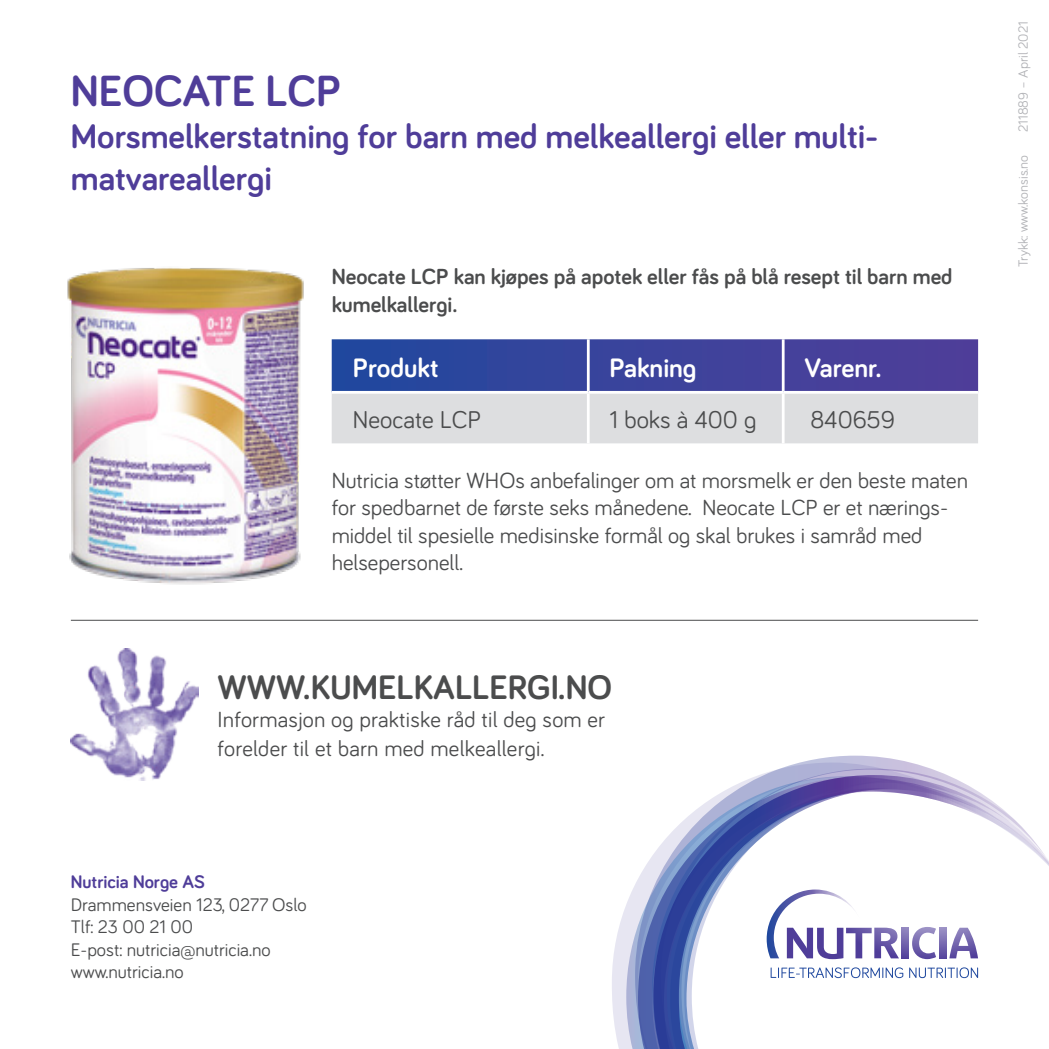
<style>
.page{position:relative;width:1049px;height:1049px;background:#fff}
.page>*{position:absolute;margin:0;border:0;box-sizing:border-box;transform-origin:0 0}
.Heading_2019{font:700 45px "Bariol";color:#4f3d99}
.Heading_2019-2{font:700 35px/42px "Bariol";color:#4f3d99}
.Heading_2019-3{font:700 35px "Bariol";color:#4b4c4d}
.Bodycopy_first_parag{font:700 27.5px "Bariol";color:#fff}
.Bodycopy_first_parag-2{font:25px "Bariol";color:#4b4c4d}
.Bodycopy_first_parag-3{font:22.5px/27.5px "Bariol";color:#4b4c4d}
.Bodycopy_first_parag-4{font:700 22.5px/27.5px "Bariol";color:#4b4c4d}
.Headleine_Amatic{font:22.5px/28.8px "Bariol";letter-spacing:.01em;color:#4b4c4d}
.t1{font:18.75px "Bariol";color:#4b4c4d}
.t2{font:700 18.75px "Bariol";color:#4f3d99}
.t3{font:13.75px "Bariol";color:#b2b3b7}
</style>
<div class="page">
<svg style="left:612px;top:906px;width:14px;height:143px;fill:#e7e6f2"></svg>
<svg style="left:626px;top:885px;width:9px;height:164px"></svg>
<svg style="left:635px;top:756px;width:312px;height:293px"></svg>
<svg style="left:653px;top:775px;width:396px;height:274px"></svg>
<svg style="left:667px;top:794px;width:178px;height:255px"></svg>
<svg style="left:939px;top:928px;width:7px;height:30px"></svg>
<svg style="left:949px;top:928px;width:29px;height:30px"></svg>
<svg style="left:912px;top:927px;width:24px;height:32px"></svg>
<svg style="left:902px;top:928px;width:6px;height:30px"></svg>
<svg style="left:770px;top:967px;width:133px;height:11px"></svg>
<svg style="left:909px;top:967px;width:69px;height:11px"></svg>
<svg style="left:767px;top:889px;width:132px;height:70px"></svg>
<svg style="left:332px;top:339px;width:646px;height:104px;background:#898ebd"></svg>
<hr style="left:587px;top:339px;width:3px;height:52px;background:#fff">
<hr style="left:782px;top:339px;width:2px;height:52px;background:#fff">
<hr style="left:332px;top:391px;width:256px;height:3px;background:#fff">
<hr style="left:588px;top:391px;width:195px;height:3px;background:#fff">
<hr style="left:587px;top:394px;width:3px;height:49px;background:#fff">
<hr style="left:783px;top:391px;width:195px;height:3px;background:#fff">
<hr style="left:782px;top:394px;width:2px;height:49px;background:#fff">
<hr style="left:71px;top:620px;width:907px;height:1px;background:#4b4c4d">
<img style="left:67px;top:268px;width:237px;height:317px">
<img style="left:71px;top:649px;width:127px;height:131px">
<p class="Heading_2019" style="left:71px;top:60px;width:272px">NEOCATE LCP</p>
<p class="Heading_2019-2" style="left:71px;top:114px;width:809px">Morsmelkerstatning for barn med melkeallergi eller multi&shy;matvareallergi</p>
<p class="Bodycopy_first_parag-4" style="left:332px;top:262px;width:622px">Neocate LCP kan kjøpes på apotek eller fås på blå resept til barn med kumelkallergi.</p>
<p class="Bodycopy_first_parag" style="left:353px;top:349px;width:87px">Produkt</p>
<p class="Bodycopy_first_parag" style="left:609px;top:349px;width:88px">Pakning</p>
<p class="Bodycopy_first_parag" style="left:804px;top:349px;width:79px">Varenr.</p>
<p class="Bodycopy_first_parag-2" style="left:353px;top:402px;width:130px">Neocate LCP</p>
<p class="Bodycopy_first_parag-2" style="left:609px;top:402px;width:148px">1 boks à 400 g</p>
<p class="Bodycopy_first_parag-2" style="left:810px;top:402px;width:86px">840659</p>
<p class="Bodycopy_first_parag-3" style="left:332px;top:465px;width:638px">Nutricia støtter WHOs anbefalinger om at morsmelk er den beste maten for spedbarnet de første seks månedene. Neocate LCP er et nærings&shy;middel til spesielle medisinske formål og skal brukes i samråd med helsepersonell.</p>
<p class="Heading_2019-3" style="left:218px;top:663px;width:396px">WWW.KUMELKALLERGI.NO</p>
<p class="Headleine_Amatic" style="left:218px;top:704px;width:389px">Informasjon og praktiske råd til deg som er forelder til et barn med melkeallergi.</p>
<p class="t2" style="left:71px;top:869px;width:135px">Nutricia Norge AS</p>
<p class="t1" style="left:71px;top:891px;width:237px">Drammensveien 123, 0277 Oslo</p>
<p class="t1" style="left:71px;top:914px;width:124px">Tlf: 23 00 21 00</p>
<p class="t1" style="left:71px;top:936px;width:201px">E-post: nutricia@nutricia.no</p>
<p class="t1" style="left:71px;top:959px;width:114px">www.nutricia.no</p>
<p class="t3" style="left:1014px;top:132px;width:112px;rotate:-90deg">211889 – April 2021</p>
<p class="t3" style="left:1014px;top:267px;width:114px;rotate:-90deg">Trykk: www.konsis.no</p>
</div>
